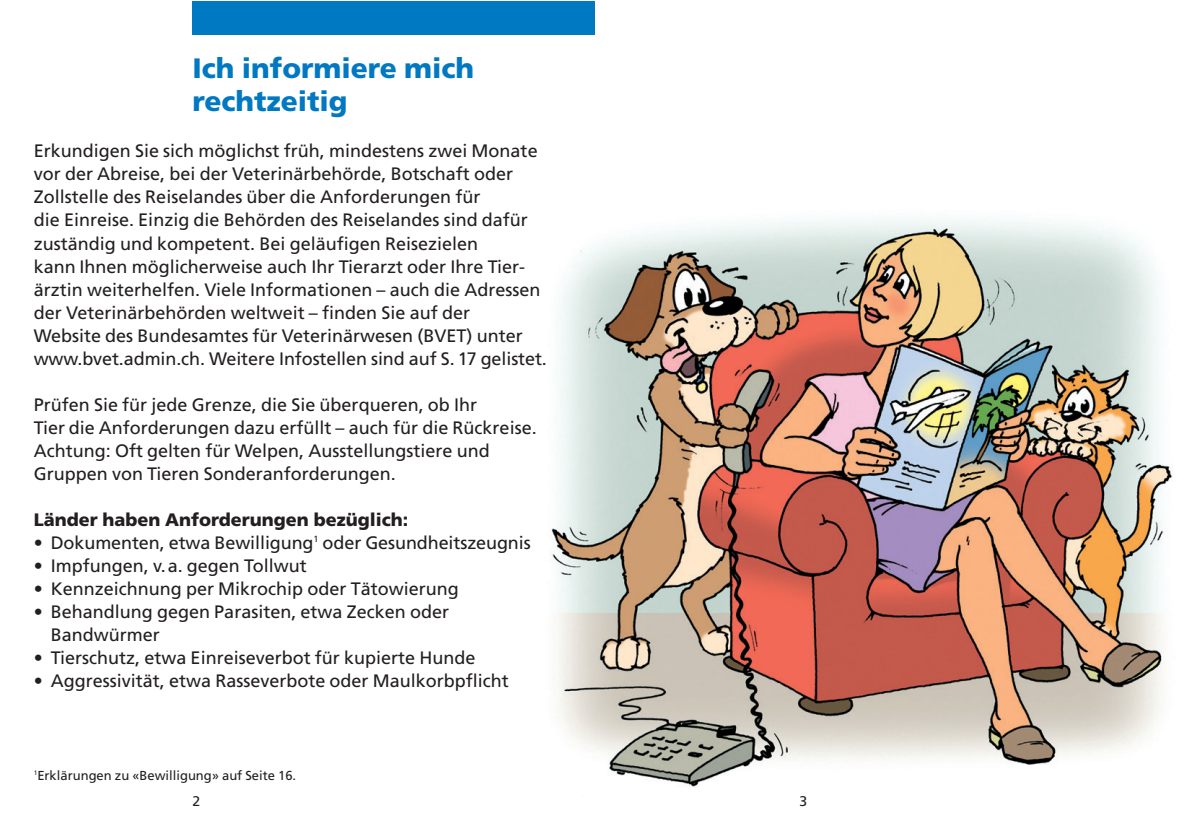
<style>
.page{position:relative;width:1191px;height:840px;background:#fff}
.page>*{position:absolute;margin:0;border:0;box-sizing:border-box;transform-origin:0 0}
.t1{font:900 28px/33px "Frutiger";color:#0079c2}
.t2{font:18px/23px "Frutiger";color:#231f20}
.t3{font:900 18px "Frutiger";color:#231f20}
.t4{font:14px "Frutiger";color:#231f20}
.t5{font:13px "Frutiger";color:#231f20}
</style>
<div class="page">
<img style="left:550px;top:219px;width:622px;height:568px">
<div style="left:192px;top:1px;width:403px;height:34px;background:#0079c2"></div>
<h1 class="t1" style="left:192px;top:54px;width:283px">Ich informiere mich rechtzeitig</h1>
<p class="t2" style="left:34px;top:141px;width:515px">Erkundigen Sie sich möglichst früh, mindestens zwei Monate vor der Abreise, bei der Veterinärbehörde, Botschaft oder Zollstelle des Reiselandes über die Anforderungen für<br>die Einreise. Einzig die Behörden des Reiselandes sind dafür zuständig und kompetent. Bei geläufigen Reisezielen<br>kann Ihnen möglicherweise auch Ihr Tierarzt oder Ihre Tier&shy;ärztin weiterhelfen. Viele Informationen – auch die Adressen der Veterinärbehörden weltweit – finden Sie auf der<br>Website des Bundesamtes für Veterinärwesen (BVET) unter www.bvet.admin.ch. Weitere Infostellen sind auf S. 17 gelistet.</p>
<p class="t2" style="left:34px;top:394px;width:504px">Prüfen Sie für jede Grenze, die Sie überqueren, ob Ihr<br>Tier die Anforderungen dazu erfüllt – auch für die Rückreise.<br>Achtung: Oft gelten für Welpen, Ausstellungstiere und Gruppen von Tieren Sonderanforderungen.</p>
<p class="t3" style="left:34px;top:512px;width:376px">Länder haben Anforderungen bezüglich:</p>
<p class="t2" style="left:34px;top:532px;width:498px">• Dokumenten, etwa Bewilligung<sup>1</sup> oder Gesundheitszeugnis</p>
<p class="t2" style="left:34px;top:555px;width:275px">• Impfungen, v.a. gegen Tollwut</p>
<p class="t2" style="left:34px;top:578px;width:426px">• Kennzeichnung per Mikrochip oder Tätowierung</p>
<p class="t2" style="left:51px;top:601px;width:400px;text-indent:-17px">• Behandlung gegen Parasiten, etwa Zecken oder<br>Bandwürmer</p>
<p class="t2" style="left:34px;top:647px;width:443px">• Tierschutz, etwa Einreiseverbot für kupierte Hunde</p>
<p class="t2" style="left:34px;top:670px;width:477px">• Aggressivität, etwa Rasseverbote oder Maulkorbpflicht</p>
<p class="t5" style="left:34px;top:769px;width:264px"><sup>1</sup>Erklärungen zu «Bewilligung» auf Seite 16.</p>
<p class="t4" style="left:192px;top:794px;width:9px">2</p>
<p class="t4" style="left:799px;top:794px;width:9px">3</p>
</div>
